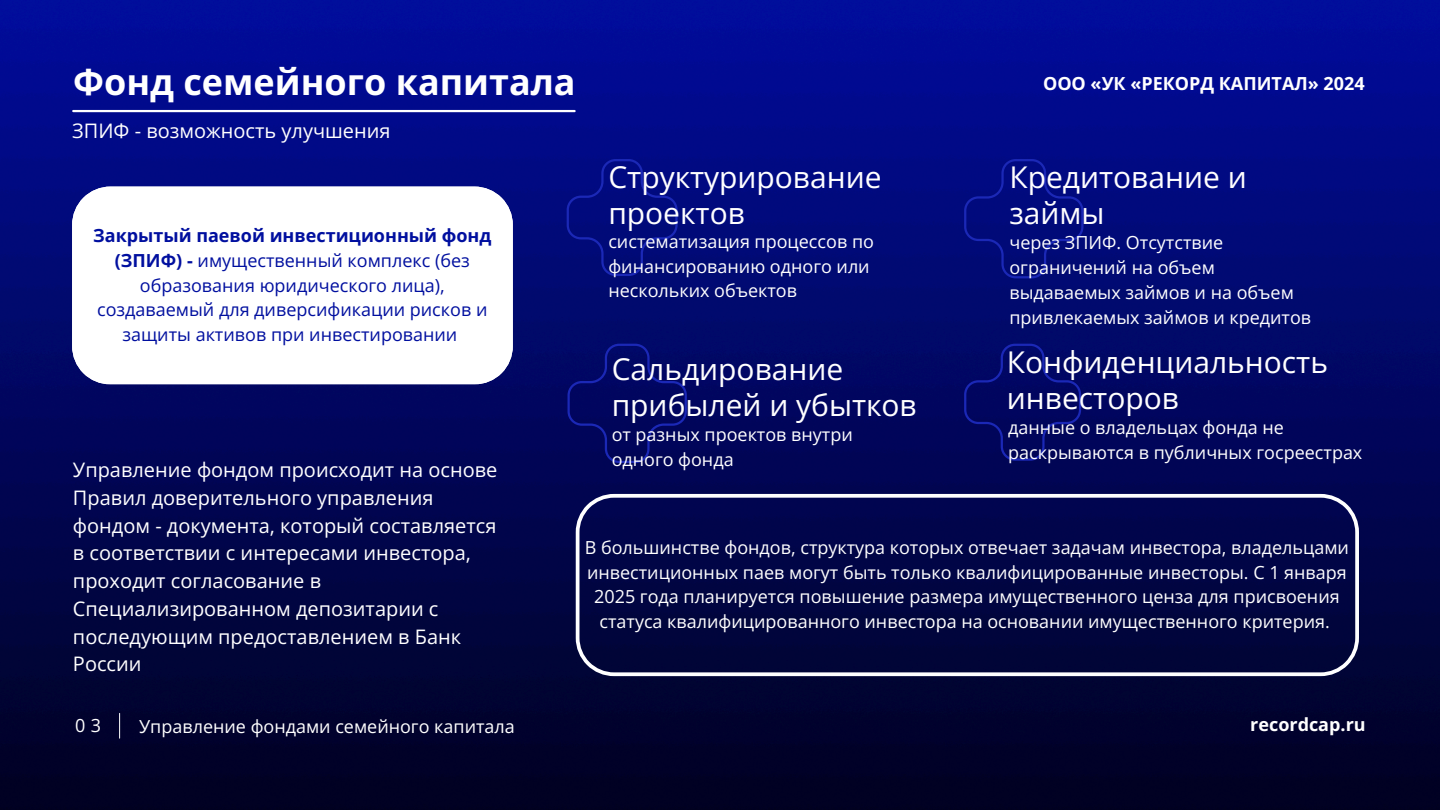
<style>
.page{position:relative;width:1440px;height:810px;background:#fff}
.page>*{position:absolute;margin:0;border:0;box-sizing:border-box;transform-origin:0 0}
.t1{font:700 36px "Open Sans";color:#fff}
.t2{font:30px/36px "Open Sans";color:#fff}
.t3{font:20px/27.8px "Open Sans";color:#fff}
.t4{font:18px/24.8px "Open Sans";color:#fff}
.t5{font:18px/24.8px "Open Sans";color:#000f9f;text-align:center}
.t6{font:700 18px "Open Sans";color:#fff}
.s1{font-weight:700}
</style>
<div class="page">
<img style="left:0;top:0;width:1440px;height:810px">
<hr style="left:73px;top:110px;width:502px;height:2px;background:#fff">
<svg style="left:119px;top:713px;width:1px;height:25px"></svg>
<svg style="left:568px;top:344px;width:119px;height:119px;background:#020764"></svg>
<svg style="left:964px;top:159px;width:119px;height:119px;background:#020b7e"></svg>
<svg style="left:964px;top:344px;width:117px;height:117px;background:#020763"></svg>
<svg style="left:576px;top:494px;width:783px;height:182px;background:#0c104b"></svg>
<svg style="left:72px;top:187px;width:441px;height:197px"></svg>
<svg style="left:567px;top:159px;width:111px;height:117px;background:#020b7f"></svg>
<h4 class="t1" style="left:73px;top:57px;width:504px">Фонд семейного капитала</h4>
<p class="t3" style="left:72px;top:116px;width:320px">ЗПИФ - возможность улучшения</p>
<p class="t5" style="left:93px;top:223px;width:400px"><span class="s1">Закрытый паевой инвестиционный фонд (ЗПИФ) -</span> имущественный комплекс (без образования юридического лица), создаваемый для диверсификации рисков и защиты активов при инвестировании</p>
<p class="t3" style="left:73px;top:456px;width:426px">Управление фондом происходит на основе<br>Правил доверительного управления фондом - документа, который составляется в соответствии с интересами инвестора, проходит согласование в<br>Специализированном депозитарии с последующим предоставлением в Банк<br>России</p>
<p class="t2" style="left:608px;top:159px;width:275px">Структурирование проектов</p>
<h5 class="t4" style="left:608px;top:229px;width:267px">систематизация процессов по финансированию одного или нескольких объектов</h5>
<h3 class="t2" style="left:612px;top:350px;width:307px">Сальдирование прибылей и убытков</h3>
<h2 class="t4" style="left:612px;top:422px;width:243px">от разных проектов внутри одного фонда</h2>
<h2 class="t6" style="left:1043px;top:70px;width:323px">ООО «УК «РЕКОРД КАПИТАЛ» 2024</h2>
<p class="t2" style="left:1009px;top:159px;width:239px">Кредитование и займы</p>
<h2 class="t4" style="left:1009px;top:230px;width:303px">через ЗПИФ. Отсутствие ограничений на объем выдаваемых займов и на объем привлекаемых займов и кредитов</h2>
<p class="t2" style="left:1007px;top:343px;width:323px">Конфиденциальность инвесторов</p>
<h2 class="t4" style="left:1008px;top:415px;width:356px">данные о владельцах фонда не раскрываются в публичных госреестрах</h2>
<p class="t4" style="left:585px;top:535px;width:766px;text-align:center">В большинстве фондов, структура которых отвечает задачам инвестора, владельцами инвестиционных паев могут быть только квалифицированные инвесторы. С 1 января 2025 года планируется повышение размера имущественного ценза для присвоения статуса квалифицированного инвестора на основании имущественного критерия.</p>
<h3 class="t4" style="left:75px;top:713px;width:27px">0 3</h3>
<h1 class="t6" style="left:1250px;top:711px;width:117px">recordcap.ru</h1>
<p class="t4" style="left:139px;top:713px;width:377px">Управление фондами семейного капитала</p>
</div>
